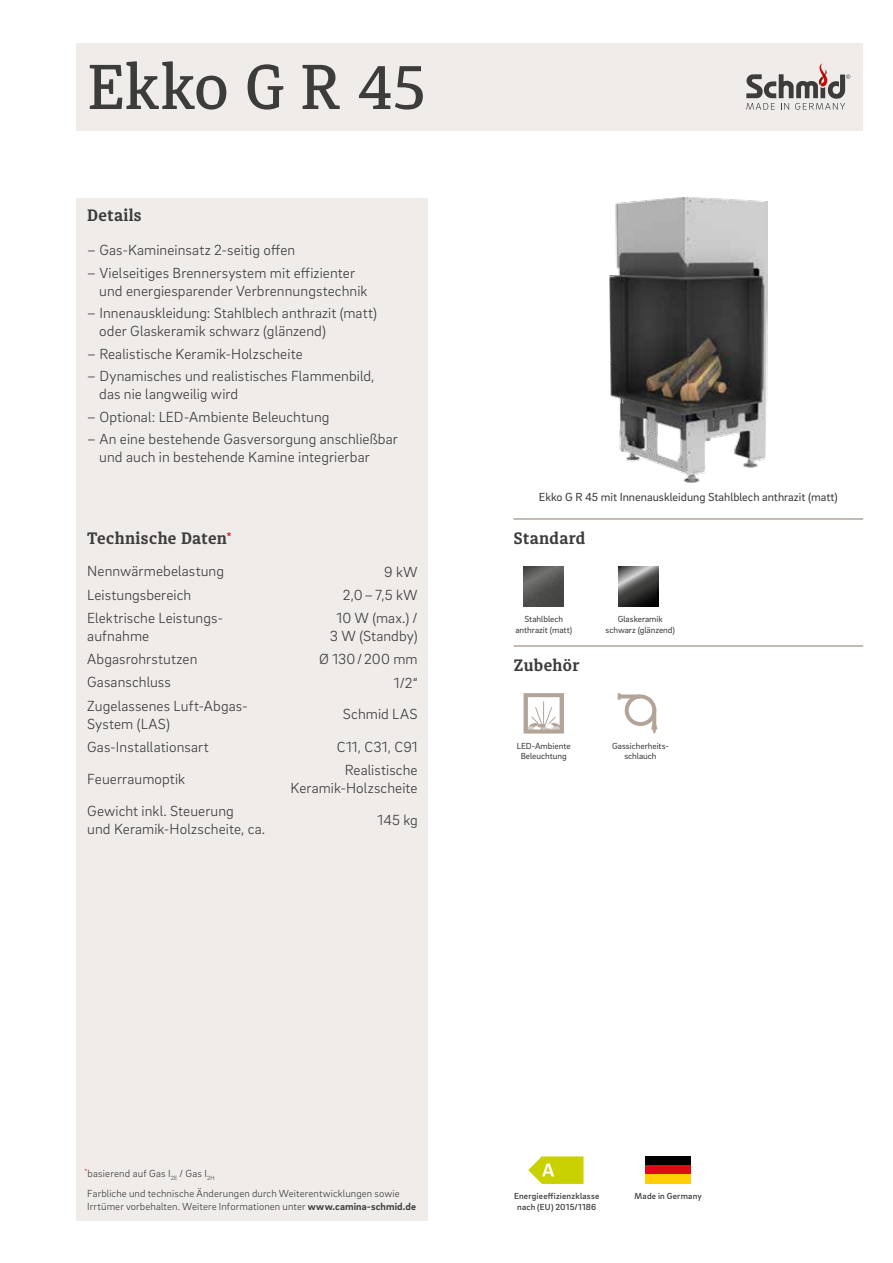
<style>
.page{position:relative;width:893px;height:1263px;background:#fff}
.page>*{position:absolute;margin:0;border:0;box-sizing:border-box;transform-origin:0 0}
.t1{font:500 63px "Diaria Pro";letter-spacing:-.005em;color:#3c3c3b}
.t2{font:700 16.5px "Diaria Pro";letter-spacing:.025em;color:#3c3c3b}
.t3{font:300 15px/18px "Brix Sans";letter-spacing:.005em;color:#3c3c3b}
.t4{font:12px "Brix Sans";color:#3c3c3b}
.t5{font:300 10.5px "Brix Sans";letter-spacing:.01em;color:#3c3c3b}
.t6{font:9px/10.8px "Brix Sans";color:#3c3c3b;text-align:center}
.t7{font:500 9px/10.8px "Brix Sans";letter-spacing:.025em;color:#3c3c3b;text-align:center}
.s1{font-weight:700}
</style>
<div class="page">
<div style="left:77px;top:198px;width:351px;height:1022px;background:#efecea"></div>
<div style="left:77px;top:43px;width:786px;height:87px;background:#efecea"></div>
<svg style="left:746px;top:63px;width:104px;height:47px"></svg>
<div style="left:645px;top:1156px;width:46px;height:28px;background:#000"></div>
<div style="left:645px;top:1165px;width:46px;height:19px;background:#dd0b15"></div>
<div style="left:645px;top:1175px;width:46px;height:9px;background:#ffce05"></div>
<svg style="left:528px;top:1156px;width:55px;height:28px;background:#d3da30"></svg>
<img style="left:524px;top:567px;width:40px;height:40px">
<img style="left:609px;top:198px;width:158px;height:284px">
<hr style="left:513px;top:518px;width:350px;height:2px;background:#b2a499">
<svg style="left:524px;top:693px;width:40px;height:40px"></svg>
<img style="left:618px;top:567px;width:40px;height:40px">
<hr style="left:514px;top:645px;width:349px;height:2px;background:#b2a499">
<svg style="left:618px;top:693px;width:40px;height:41px"></svg>
<h1 class="t1" style="left:87px;top:49px;width:340px">Ekko G R 45</h1>
<p class="t2" style="left:87px;top:205px;width:56px">Details</p>
<p class="t3" style="left:87px;top:241px;width:210px">– Gas-Kamineinsatz 2-seitig offen</p>
<p class="t3" style="left:99px;top:263px;width:270px;text-indent:-12px">– Vielseitiges Brennersystem mit effizienter und energiesparender Verbrennungstechnik</p>
<p class="t3" style="left:99px;top:304px;width:279px;text-indent:-12px">– Innenauskleidung: Stahlblech anthrazit (matt) oder Glaskeramik schwarz (glänzend)</p>
<p class="t3" style="left:87px;top:344px;width:217px">– Realistische Keramik-Holzscheite</p>
<p class="t3" style="left:99px;top:367px;width:277px;text-indent:-12px">– Dynamisches und realistisches Flammenbild, das nie langweilig wird</p>
<p class="t3" style="left:87px;top:407px;width:244px">– Optional: LED-Ambiente Beleuchtung</p>
<p class="t3" style="left:99px;top:430px;width:300px;text-indent:-12px">– An eine bestehende Gasversorgung anschließbar und auch in bestehende Kamine integrierbar</p>
<p class="t2" style="left:87px;top:528px;width:146px">Technische Daten<sup>*</sup></p>
<p class="t3" style="left:87px;top:559px;width:138px;line-height:23.4px">Nennwärmebelastung<br>Leistungsbereich<br>Elektrische Leistungs-</p>
<p class="t3" style="left:87px;top:624px;width:162px;line-height:23.1px">aufnahme<br>Abgasrohrstutzen<br>Gasanschluss<br>Zugelassenes Luft-Abgas-</p>
<p class="t3" style="left:87px;top:711px;width:123px;line-height:23.1px">System (LAS)<br>Gas-Installationsart</p>
<p class="t3" style="left:87px;top:762px;width:148px;line-height:32px">Feuerraumoptik<br>Gewicht inkl. Steuerung</p>
<p class="t3" style="left:87px;top:819px;width:180px">und Keramik-Holzscheite, ca.</p>
<p class="t3" style="left:336px;top:559px;width:83px;line-height:23.2px;text-align:right">9 kW<br>2,0–7,5 kW<br>10 W (max.) /</p>
<p class="t3" style="left:319px;top:624px;width:100px;line-height:23.2px;text-align:right">3 W (Standby)<br>Ø 130/200 mm<br>1/2“</p>
<p class="t3" style="left:337px;top:698px;width:82px;line-height:32.2px;text-align:center">Schmid LAS<br>C11, C31, C91</p>
<p class="t3" style="left:291px;top:760px;width:129px;text-align:right">Realistische<br>Keramik-Holzscheite</p>
<p class="t3" style="left:378px;top:810px;width:42px">145 kg</p>
<p class="t4" style="left:539px;top:489px;width:300px">Ekko G R 45 mit Innenauskleidung Stahlblech anthrazit (matt)</p>
<p class="t2" style="left:514px;top:528px;width:73px">Standard</p>
<p class="t6" style="left:515px;top:613px;width:58px">Stahlblech anthrazit (matt)</p>
<p class="t6" style="left:605px;top:613px;width:71px">Glaskeramik schwarz (glänzend)</p>
<p class="t2" style="left:514px;top:655px;width:67px">Zubehör</p>
<p class="t6" style="left:517px;top:740px;width:55px">LED-Ambiente<br>Beleuchtung</p>
<p class="t6" style="left:612px;top:740px;width:58px">Gassicherheits&shy;schlauch</p>
<p class="t5" style="left:85px;top:1166px;width:131px"><sup>*</sup>basierend auf Gas I<sub>2E</sub> / Gas I<sub>2H</sub></p>
<p class="t5" style="left:87px;top:1187px;width:314px">Farbliche und technische Änderungen durch Weiterentwicklungen sowie</p>
<p class="t7" style="left:635px;top:1190px;width:69px">Made in Germany</p>
<p class="t5" style="left:87px;top:1199px;width:330px">Irrtümer vorbehalten. Weitere Informationen unter <span class="s1">www.camina-schmid.de</span></p>
<p class="t7" style="left:514px;top:1190px;width:87px">Energieeffizienzklasse nach (EU) 2015/1186</p>
</div>
